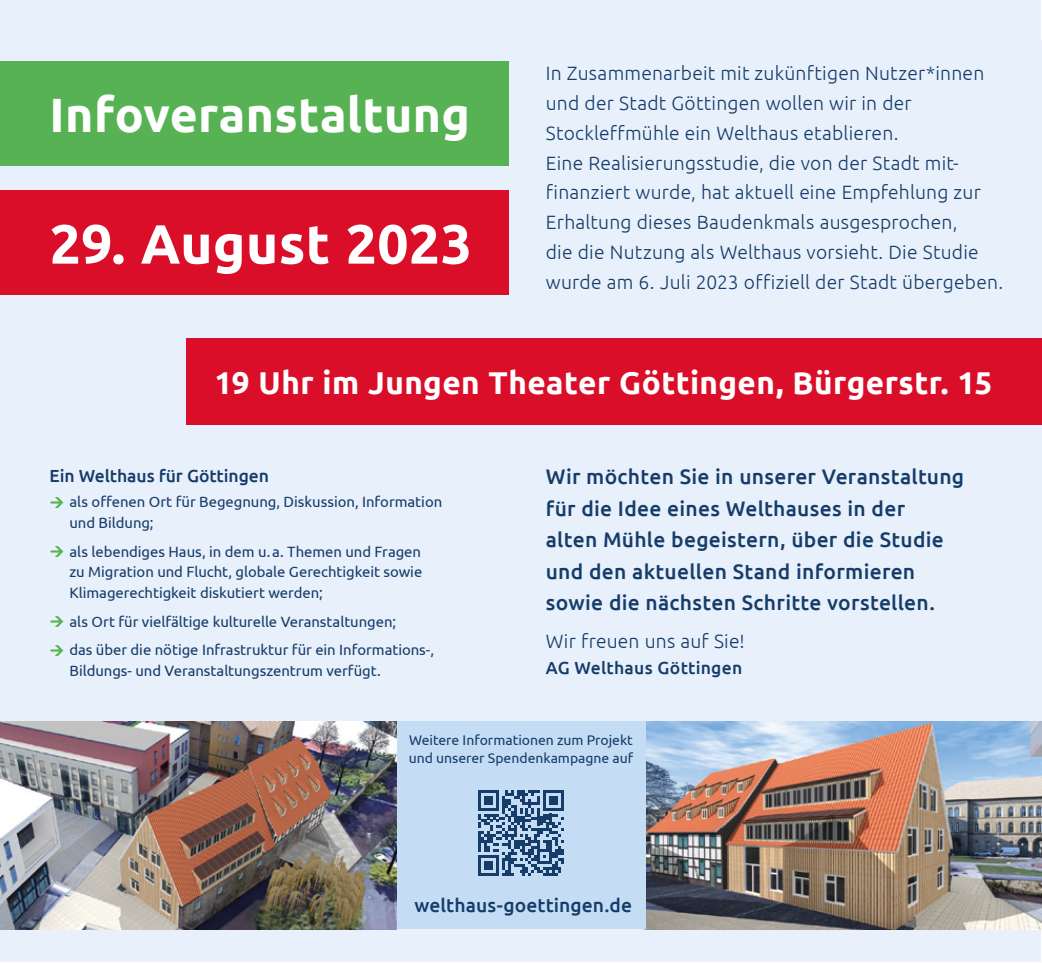
<style>
.page{position:relative;width:1042px;height:963px;background:#fff}
.page>*{position:absolute;margin:0;border:0;box-sizing:border-box;transform-origin:0 0}
.t1{font:700 55.12px "Ubuntu";letter-spacing:.005em;color:#fff}
.t2{font:700 48.12px "Ubuntu";letter-spacing:.01em;color:#fff}
.t3{font:700 31.5px "Ubuntu";letter-spacing:.015em;color:#fff}
.t4{font:500 21px/31.5px "Ubuntu";letter-spacing:.015em;color:#163c6a}
.t5{font:300 19.25px/29.9px "Ubuntu";letter-spacing:.01em;color:#163c6a}
.t6{font:500 19.25px "Ubuntu";letter-spacing:.005em;color:#163c6a}
.t7{font:500 17.5px "Ubuntu";color:#163c6a}
.t8{font:14.88px/20.8px "Ubuntu";letter-spacing:-.005em;color:#163c6a}
.t9{font:14px/18.2px "Ubuntu";letter-spacing:-.005em;color:#163c6a}
</style>
<div class="page">
<div style="left:1px;top:1px;width:1040px;height:960px;background:#e8f1fb"></div>
<div style="left:0;top:41px;width:1042px;height:888px;background:#e8f1fb"></div>
<img style="left:0;top:721px;width:397px;height:208px">
<img style="left:645px;top:721px;width:397px;height:208px">
<div style="left:397px;top:721px;width:248px;height:208px;background:#c5ddf4"></div>
<svg style="left:478px;top:790px;width:86px;height:86px"></svg>
<div style="left:0;top:190px;width:508px;height:104px;background:#da0e29"></div>
<div style="left:0;top:61px;width:508px;height:104px;background:#57b253"></div>
<div style="left:186px;top:338px;width:856px;height:87px;background:#da0e29"></div>
<h2 class="t2" style="left:50px;top:85px;width:422px">Infoveranstaltung</h2>
<h1 class="t1" style="left:50px;top:210px;width:424px">29. August 2023</h1>
<p class="t5" style="left:546px;top:58px;width:459px">In Zusammenarbeit mit zukünftigen Nutzer*innen und der Stadt Göttingen wollen wir in der Stockleffmühle ein Welthaus etablieren.<br>Eine Realisierungsstudie, die von der Stadt mit&shy;finanziert wurde, hat aktuell eine Empfehlung zur Erhaltung dieses Baudenkmals ausgesprochen,<br>die die Nutzung als Welthaus vorsieht. Die Studie wurde am 6. Juli 2023 offiziell der Stadt übergeben.</p>
<h3 class="t3" style="left:215px;top:363px;width:779px">19 Uhr im Jungen Theater Göttingen, Bürgerstr. 15</h3>
<p class="t7" style="left:50px;top:464px;width:221px">Ein Welthaus für Göttingen</p>
<p class="t8" style="left:69px;top:491px;width:374px">als offenen Ort für Begegnung, Diskussion, Information und Bildung;</p>
<p class="t8" style="left:69px;top:540px;width:354px;text-align:justify">als lebendiges Haus, in dem u.a. Themen und Fragen zu Migration und Flucht, globale Gerechtigkeit sowie Klimagerechtigkeit diskutiert werden;</p>
<p class="t8" style="left:69px;top:606px;width:366px;line-height:28.2px">als Ort für vielfältige kulturelle Veranstaltungen;<br>das über die nötige Infrastruktur für ein Informations-,</p>
<p class="t8" style="left:69px;top:659px;width:313px">Bildungs- und Veranstaltungszentrum verfügt.</p>
<p class="t4" style="left:546px;top:460px;width:420px">Wir möchten Sie in unserer Veranstaltung für die Idee eines Welthauses in der<br>alten Mühle begeistern, über die Studie und den aktuellen Stand informieren sowie die nächsten Schritte vorstellen.</p>
<p class="t5" style="left:546px;top:625px;width:201px">Wir freuen uns auf Sie!</p>
<p class="t7" style="left:546px;top:657px;width:198px">AG Welthaus Göttingen</p>
<p class="t9" style="left:409px;top:730px;width:226px">Weitere Informationen zum Projekt und unserer Spendenkampagne auf</p>
<p class="t6" style="left:414px;top:893px;width:219px">welthaus-goettingen.de</p>
</div>
